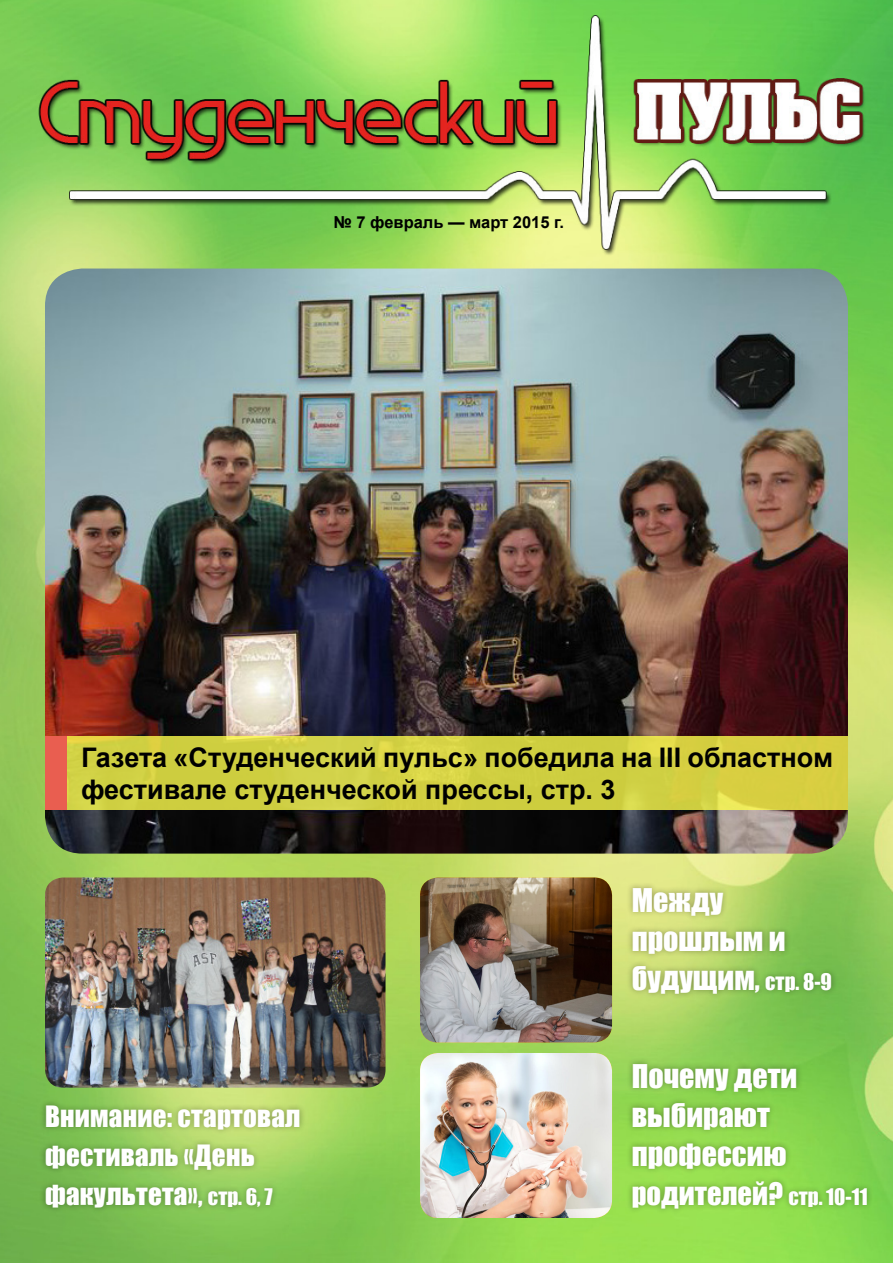
<style>
.page{position:relative;width:893px;height:1263px;background:#fff}
.page>*{position:absolute;margin:0;border:0;box-sizing:border-box;transform-origin:0 0}
.t1{font:30px/39px "Impact";color:#fff}
.t2{font:28.5px "Impact";color:#fff}
.t3{font:700 27px/32.4px "Arial";color:#000}
.t4{font:27px/39px "Impact";letter-spacing:.01em;color:#fff}
.t5{font:700 16.5px "Arial";color:#000}
.s1{font-size:21px}
</style>
<div class="page">
<img style="left:0;top:0;width:893px;height:1263px">
<img style="left:45px;top:268px;width:803px;height:586px">
<img style="left:16px;top:10px;width:877px;height:258px">
<div style="left:39px;top:1099px;width:267px;height:115px;background:#000;opacity:.32"></div>
<div style="left:626px;top:881px;width:212px;height:119px;background:#000;opacity:.32"></div>
<div style="left:626px;top:1057px;width:247px;height:158px;background:#000;opacity:.32"></div>
<img style="left:45px;top:877px;width:341px;height:211px">
<img style="left:420px;top:877px;width:192px;height:165px">
<img style="left:420px;top:1053px;width:192px;height:165px">
<div style="left:63px;top:736px;width:785px;height:74px;background:#d1ce41"></div>
<div style="left:45px;top:736px;width:21px;height:74px;background:#e95e50"></div>
<p class="t5" style="left:333px;top:211px;width:232px">№ 7 февраль — март 2015 г.</p>
<p class="t3" style="left:81px;top:741px;width:753px">Газета «Студенческий пульс» победила на ІІІ областном фестивале студенческой прессы, стр. 3</p>
<p class="t4" style="left:45px;top:1096px;width:257px">Внимание: стартовал фестиваль «День факультета», <span class="s1">стр. 6, 7</span></p>
<p class="t1" style="left:632px;top:880px;width:202px">Между прошлым и будущим, <span class="s1">стр. 8-9</span></p>
<p class="t1" style="left:632px;top:1055px;width:167px">Почему дети выбирают профессию</p>
<p class="t2" style="left:632px;top:1171px;width:237px">родителей? <span class="s1">стр. 10-11</span></p>
</div>
